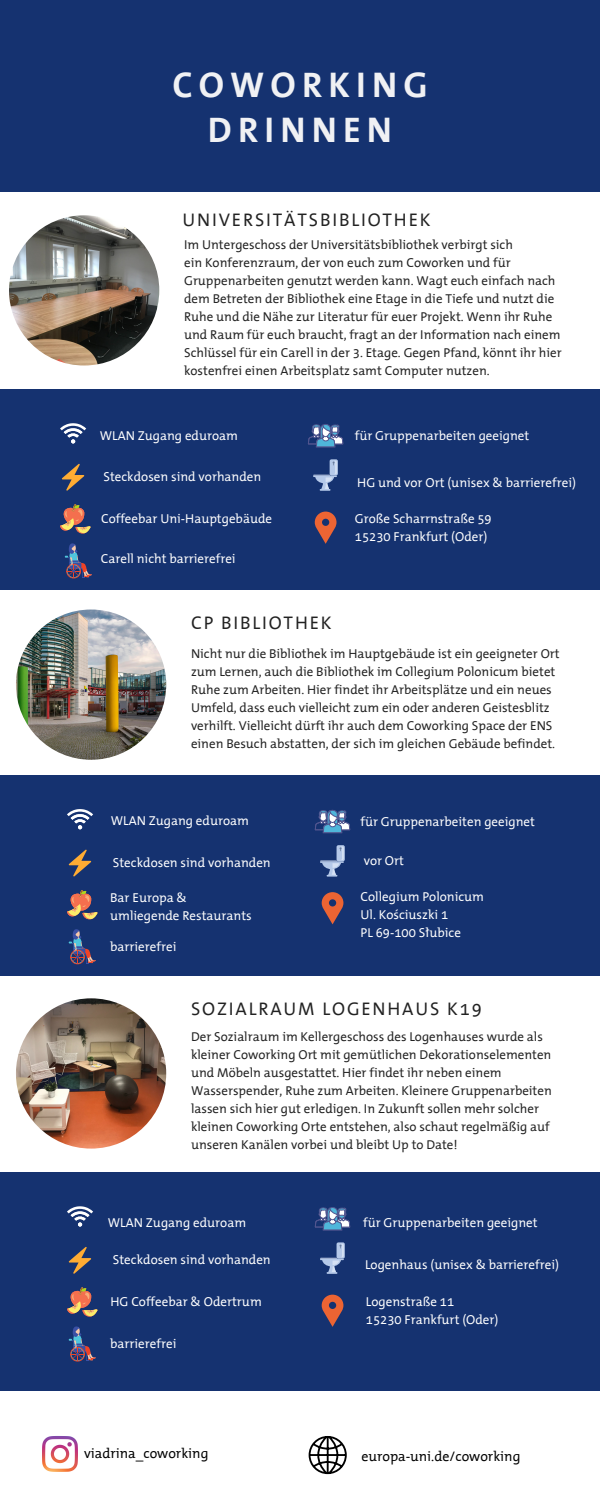
<style>
.page{position:relative;width:600px;height:1500px;background:#fff}
.page>*{position:absolute;margin:0;border:0;box-sizing:border-box;transform-origin:0 0}
.t1{font:700 36px/45px "The Mix";letter-spacing:.17em;color:#f0f1f4;text-align:center}
.t2{font:18.5px "The Mix Office C1";letter-spacing:.1em;color:#222}
.t3{font:14px "The Mix Office C1";color:#000}
.t4{font:13px/18px "The Mix Office C1";color:#222}
.t5{font:13px "The Mix Office C1";color:#fff}
</style>
<div class="page">
<div style="left:0;top:0;width:600px;height:192px;background:#153270"></div>
<div style="left:0;top:389px;width:600px;height:201px;background:#153270"></div>
<img style="left:9px;top:215px;width:150px;height:151px;border-radius:50%">
<svg style="left:60px;top:423px;width:26px;height:20px"></svg>
<svg style="left:313px;top:459px;width:25px;height:32px"></svg>
<svg style="left:60px;top:504px;width:31px;height:30px"></svg>
<svg style="left:62px;top:464px;width:22px;height:27px"></svg>
<svg style="left:65px;top:543px;width:27px;height:35px"></svg>
<svg style="left:308px;top:424px;width:35px;height:23px"></svg>
<svg style="left:315px;top:512px;width:22px;height:32px"></svg>
<div style="left:0;top:775px;width:600px;height:201px;background:#153270"></div>
<img style="left:16px;top:610px;width:150px;height:150px;border-radius:50%">
<svg style="left:67px;top:809px;width:26px;height:20px"></svg>
<svg style="left:320px;top:845px;width:25px;height:32px"></svg>
<svg style="left:67px;top:890px;width:31px;height:29px"></svg>
<svg style="left:69px;top:850px;width:22px;height:26px"></svg>
<svg style="left:69px;top:929px;width:27px;height:35px"></svg>
<svg style="left:315px;top:809px;width:35px;height:24px"></svg>
<svg style="left:322px;top:892px;width:21px;height:32px"></svg>
<div style="left:0;top:1172px;width:600px;height:219px;background:#153270"></div>
<img style="left:16px;top:998px;width:150px;height:151px;border-radius:50%">
<svg style="left:67px;top:1206px;width:26px;height:21px"></svg>
<svg style="left:320px;top:1242px;width:25px;height:32px"></svg>
<svg style="left:67px;top:1287px;width:31px;height:30px"></svg>
<svg style="left:69px;top:1247px;width:22px;height:27px"></svg>
<svg style="left:69px;top:1326px;width:27px;height:36px"></svg>
<svg style="left:315px;top:1207px;width:35px;height:23px"></svg>
<svg style="left:322px;top:1295px;width:21px;height:32px"></svg>
<svg style="left:42px;top:1436px;width:36px;height:36px"></svg>
<svg style="left:309px;top:1436px;width:38px;height:38px"></svg>
<p class="t1" style="left:172px;top:57px;width:257px">COWORKING<br>DRINNEN</p>
<p class="t2" style="left:182px;top:207px;width:250px">UNIVERSITÄTSBIBLIOTHEK</p>
<h2 class="t4" style="left:184px;top:236px;width:330px">Im Untergeschoss der Universitätsbibliothek verbirgt sich</h2>
<p class="t4" style="left:184px;top:254px;width:379px">ein Konferenzraum, der von euch zum Coworken und für Gruppenarbeiten genutzt werden kann. Wagt euch einfach nach dem Betreten der Bibliothek eine Etage in die Tiefe und nutzt die Ruhe und die Nähe zur Literatur für euer Projekt. Wenn ihr Ruhe und Raum für euch braucht, fragt an der Information nach einem Schlüssel für ein Carell in der 3. Etage. Gegen Pfand, könnt ihr hier kostenfrei einen Arbeitsplatz samt Computer nutzen.</p>
<p class="t5" style="left:100px;top:427px;width:140px">WLAN Zugang eduroam</p>
<p class="t5" style="left:103px;top:468px;width:159px">Steckdosen sind vorhanden</p>
<p class="t5" style="left:101px;top:511px;width:173px">Coffeebar Uni-Hauptgebäude</p>
<p class="t5" style="left:101px;top:550px;width:136px">Carell nicht barrierefrei</p>
<p class="t2" style="left:191px;top:611px;width:142px">CP BIBLIOTHEK</p>
<p class="t5" style="left:355px;top:427px;width:176px">für Gruppenarbeiten geeignet</p>
<p class="t5" style="left:357px;top:474px;width:220px">HG und vor Ort (unisex &amp; barrierefrei)</p>
<p class="t5" style="left:355px;top:510px;width:138px">Große Scharrnstraße 59</p>
<p class="t5" style="left:355px;top:528px;width:134px">15230 Frankfurt (Oder)</p>
<p class="t4" style="left:191px;top:645px;width:370px">Nicht nur die Bibliothek im Hauptgebäude ist ein geeigneter Ort zum Lernen, auch die Bibliothek im Collegium Polonicum bietet Ruhe zum Arbeiten. Hier findet ihr Arbeitsplätze und ein neues Umfeld, dass euch vielleicht zum ein oder anderen Geistesblitz verhilft. Vielleicht dürft ihr auch dem Coworking Space der ENS einen Besuch abstatten, der sich im gleichen Gebäude befindet.</p>
<p class="t5" style="left:111px;top:812px;width:140px">WLAN Zugang eduroam</p>
<p class="t5" style="left:113px;top:854px;width:159px">Steckdosen sind vorhanden</p>
<p class="t5" style="left:110px;top:889px;width:78px">Bar Europa &amp;</p>
<p class="t5" style="left:110px;top:907px;width:143px">umliegende Restaurants</p>
<h2 class="t5" style="left:110px;top:938px;width:68px">barrierefrei</h2>
<p class="t5" style="left:361px;top:813px;width:176px">für Gruppenarbeiten geeignet</p>
<p class="t5" style="left:364px;top:852px;width:42px">vor Ort</p>
<p class="t5" style="left:361px;top:889px;width:125px">Collegium Polonicum</p>
<p class="t5" style="left:361px;top:906px;width:89px">Ul. Kościuszki 1</p>
<p class="t5" style="left:361px;top:924px;width:102px">PL 69-100 Słubice</p>
<p class="t2" style="left:191px;top:997px;width:292px">SOZIALRAUM LOGENHAUS K19</p>
<p class="t4" style="left:191px;top:1028px;width:362px">Der Sozialraum im Kellergeschoss des Logenhauses wurde als kleiner Coworking Ort mit gemütlichen Dekorationselementen und Möbeln ausgestattet. Hier findet ihr neben einem Wasserspender, Ruhe zum Arbeiten. Kleinere Gruppenarbeiten lassen sich hier gut erledigen. In Zukunft sollen mehr solcher kleinen Coworking Orte entstehen, also schaut regelmäßig auf unseren Kanälen vorbei und bleibt Up to Date!</p>
<p class="t5" style="left:108px;top:1214px;width:140px">WLAN Zugang eduroam</p>
<p class="t5" style="left:113px;top:1251px;width:159px">Steckdosen sind vorhanden</p>
<p class="t5" style="left:110px;top:1293px;width:153px">HG Coffeebar &amp; Odertrum</p>
<p class="t5" style="left:110px;top:1335px;width:68px">barrierefrei</p>
<p class="t5" style="left:363px;top:1214px;width:176px">für Gruppenarbeiten geeignet</p>
<p class="t5" style="left:365px;top:1256px;width:196px">Logenhaus (unisex &amp; barrierefrei)</p>
<p class="t5" style="left:366px;top:1293px;width:90px">Logenstraße 11</p>
<p class="t5" style="left:366px;top:1311px;width:134px">15230 Frankfurt (Oder)</p>
<p class="t3" style="left:84px;top:1445px;width:126px">viadrina_coworking</p>
<p class="t3" style="left:361px;top:1448px;width:161px">europa-uni.de/coworking</p>
</div>
